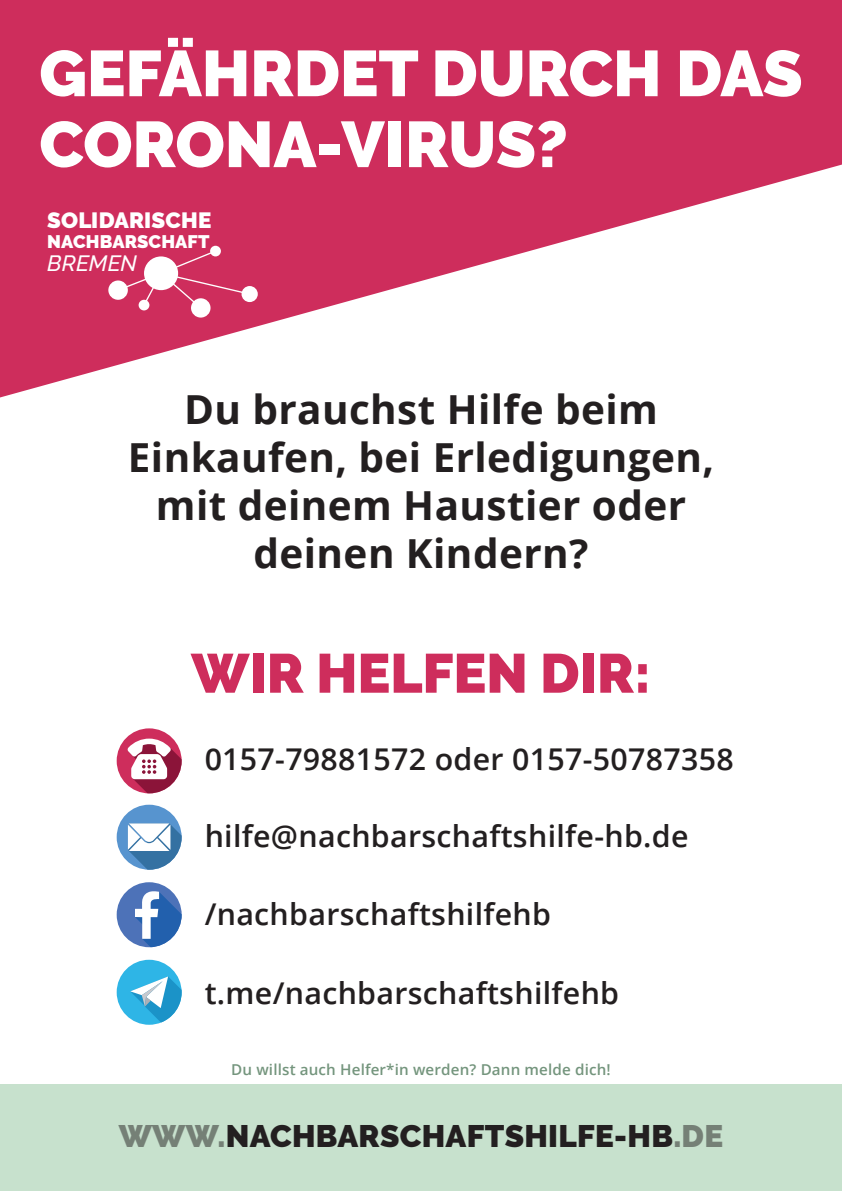
<style>
.page{position:relative;width:842px;height:1191px;background:#fff}
.page>*{position:absolute;margin:0;border:0;box-sizing:border-box;transform-origin:0 0}
.t1{font:900 64.5px/70.9px "Raleway";color:#fff}
.t2{font:900 55px "Raleway";color:#ce2d5c}
.t3{font:700 40px/48px "Open Sans";letter-spacing:.01em;color:#231f20;text-align:center}
.t4{font:900 31px "Raleway";letter-spacing:.01em;color:#231f20}
.t5{font:600 30px "Open Sans";letter-spacing:.01em;color:#231f20}
.t6{font:900 22px "Raleway";letter-spacing:.01em;color:#fff}
.t7{font:italic 500 22px "Raleway";letter-spacing:.005em;color:#fff}
.t8{font:900 18.1px "Raleway";color:#fff}
.t9{font:600 15px "Open Sans";letter-spacing:.01em;color:#74957d}
.s1{color:rgb(35 31 32/.5)}
</style>
<div class="page">
<div style="left:0;top:1085px;width:842px;height:106px;background:#c7e1cd"></div>
<svg style="left:0;top:0;width:842px;height:397px;fill:#ce2d5c"></svg>
<div style="left:242px;top:286px;width:16px;height:16px;background:#fff;border-radius:50%"></div>
<div style="left:191px;top:298px;width:20px;height:19px;background:#fff;border-radius:50%"></div>
<div style="left:108px;top:280px;width:20px;height:20px;background:#fff;border-radius:50%"></div>
<div style="left:210px;top:246px;width:11px;height:10px;background:#fff;border-radius:50%"></div>
<svg style="left:116px;top:249px;width:135px;height:61px"></svg>
<div style="left:117px;top:804px;width:65px;height:65px;background:#5794cf;border-radius:50%"></div>
<svg style="left:128px;top:823px;width:54px;height:46px"></svg>
<div style="left:117px;top:959px;width:65px;height:65px;background:#2eb5e6;border-radius:50%"></div>
<svg style="left:130px;top:976px;width:52px;height:46px"></svg>
<div style="left:117px;top:882px;width:65px;height:65px;background:#4d72b8;border-radius:50%"></div>
<svg style="left:135px;top:890px;width:47px;height:57px"></svg>
<div style="left:117px;top:728px;width:65px;height:65px;background:#ce2d5c;border-radius:50%"></div>
<svg style="left:128px;top:738px;width:54px;height:55px"></svg>
<h1 class="t1" style="left:39px;top:38px;width:765px">GEFÄHRDET DURCH DAS<br>CORONA-VIRUS?</h1>
<p class="t6" style="left:47px;top:207px;width:165px">SOLIDARISCHE</p>
<p class="t8" style="left:47px;top:231px;width:164px">NACHBARSCHAFT</p>
<p class="t7" style="left:47px;top:250px;width:91px">BREMEN</p>
<h3 class="t3" style="left:128px;top:384px;width:588px">Du brauchst Hilfe beim<br>Einkaufen, bei Erledigungen, mit deinem Haustier oder deinen Kindern?</h3>
<h2 class="t2" style="left:191px;top:641px;width:461px">WIR HELFEN DIR:</h2>
<p class="t5" style="left:205px;top:739px;width:530px">0157-79881572 oder 0157-50787358</p>
<p class="t5" style="left:205px;top:816px;width:485px">hilfe@nachbarschaftshilfe-hb.de</p>
<p class="t5" style="left:205px;top:893px;width:348px">/nachbarschaftshilfehb</p>
<p class="t5" style="left:205px;top:972px;width:416px">t.me/nachbarschaftshilfehb</p>
<p class="t9" style="left:231px;top:1059px;width:381px">Du willst auch Helfer*in werden? Dann melde dich!</p>
<p class="t4" style="left:119px;top:1118px;width:606px"><span class="s1">WWW.</span>NACHBARSCHAFTSHILFE-HB<span class="s1">.DE</span></p>
</div>
